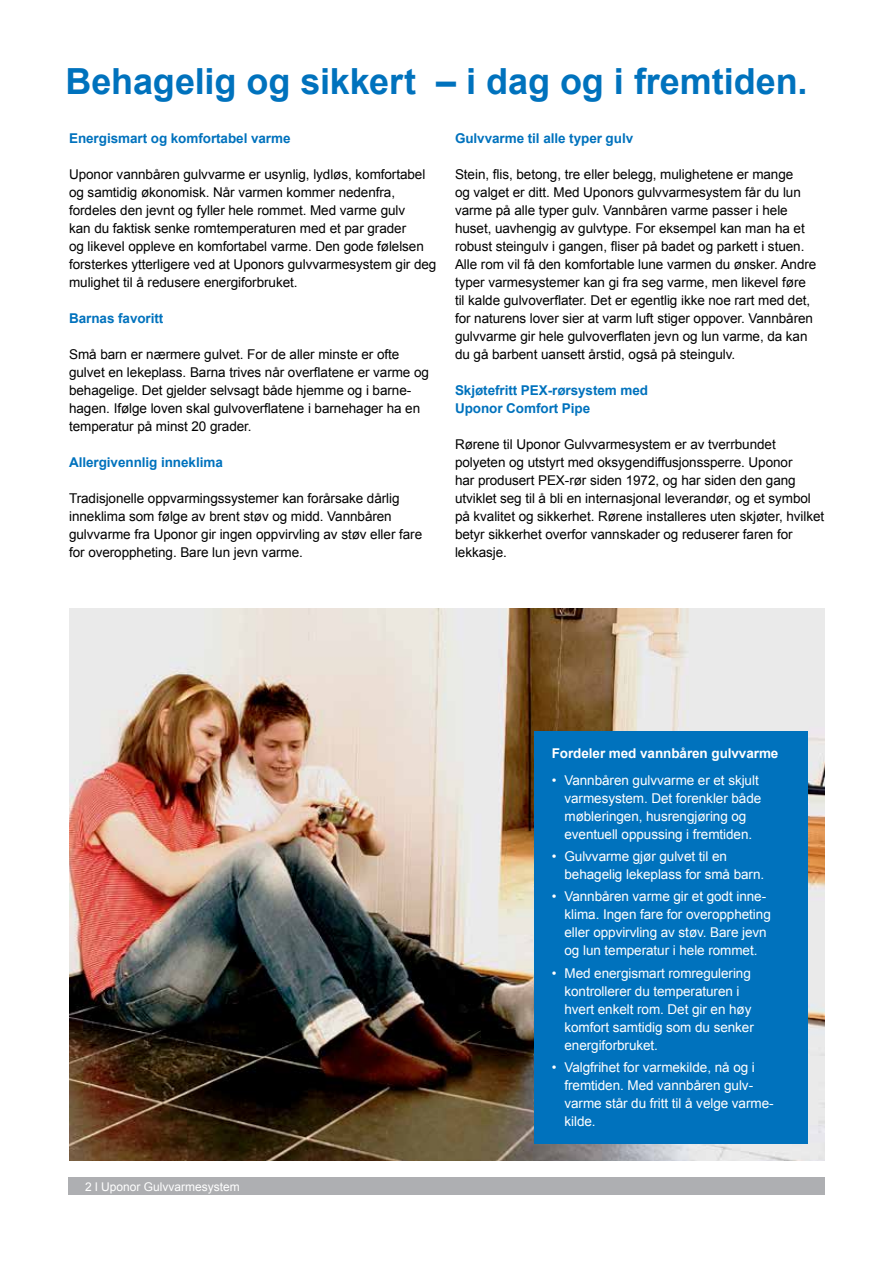
<style>
.page{position:relative;width:893px;height:1263px;background:#fff}
.page>*{position:absolute;margin:0;border:0;box-sizing:border-box;transform-origin:0 0}
.t1{font:700 36px "Arial";letter-spacing:-.005em;color:#0072bd}
.t2{font:13.5px/18px "Arial";letter-spacing:-.005em;color:#000}
.t3{font:13.5px/18px "Arial";letter-spacing:-.005em;color:#fff}
.t4{font:700 13.5px/18px "Arial";letter-spacing:-.005em;color:#0072bd}
.t5{font:700 13.5px "Arial";letter-spacing:-.005em;color:#fff}
.t6{font:12px "Arial";color:#fff}
</style>
<div class="page">
<div style="left:68px;top:1178px;width:757px;height:17px;background:#aeafb2"></div>
<img style="left:69px;top:608px;width:756px;height:553px">
<div style="left:535px;top:731px;width:273px;height:413px;background:#0072bd"></div>
<h1 class="t1" style="left:66px;top:58px;width:743px">Behagelig og sikkert – i dag og i fremtiden.</h1>
<p class="t4" style="left:69px;top:130px;width:223px">Energismart og komfortabel varme</p>
<p class="t2" style="left:69px;top:166px;width:369px">Uponor vannbåren gulvvarme er usynlig, lydløs, komfortabel og samtidig økonomisk. Når varmen kommer nedenfra, fordeles den jevnt og fyller hele rommet. Med varme gulv<br>kan du faktisk senke romtemperaturen med et par grader<br>og likevel oppleve en komfortabel varme. Den gode følelsen forsterkes ytterligere ved at Uponors gulvvarmesystem gir deg mulighet til å redusere energiforbruket.</p>
<p class="t4" style="left:69px;top:310px;width:96px">Barnas favoritt</p>
<p class="t2" style="left:69px;top:346px;width:361px">Små barn er nærmere gulvet. For de aller minste er ofte gulvet en lekeplass. Barna trives når overflatene er varme og behagelige. Det gjelder selvsagt både hjemme og i barne&shy;hagen. Ifølge loven skal gulvoverflatene i barnehager ha en temperatur på minst 20 grader.</p>
<p class="t4" style="left:69px;top:454px;width:155px">Allergivennlig inneklima</p>
<p class="t2" style="left:69px;top:490px;width:355px">Tradisjonelle oppvarmingssystemer kan forårsake dårlig inneklima som følge av brent støv og midd. Vannbåren gulvvarme fra Uponor gir ingen oppvirvling av støv eller fare for overoppheting. Bare lun jevn varme.</p>
<p class="t4" style="left:455px;top:130px;width:180px">Gulvvarme til alle typer gulv</p>
<p class="t2" style="left:455px;top:166px;width:363px">Stein, flis, betong, tre eller belegg, mulighetene er mange<br>og valget er ditt. Med Uponors gulvvarmesystem får du lun varme på alle typer gulv. Vannbåren varme passer i hele huset, uavhengig av gulvtype. For eksempel kan man ha et robust steingulv i gangen, fliser på badet og parkett i stuen.<br>Alle rom vil få den komfortable lune varmen du ønsker. Andre typer varmesystemer kan gi fra seg varme, men likevel føre til kalde gulvoverflater. Det er egentlig ikke noe rart med det, for naturens lover sier at varm luft stiger oppover. Vannbåren gulvvarme gir hele gulvoverflaten jevn og lun varme, da kan du gå barbent uansett årstid, også på steingulv.</p>
<p class="t4" style="left:455px;top:382px;width:195px">Skjøtefritt PEX-rørsystem med<br>Uponor Comfort Pipe</p>
<p class="t2" style="left:455px;top:436px;width:371px">Rørene til Uponor Gulvvarmesystem er av tverrbundet polyeten og utstyrt med oksygendiffusjonssperre. Uponor<br>har produsert PEX-rør siden 1972, og har siden den gang utviklet seg til å bli en internasjonal leverandør, og et symbol på kvalitet og sikkerhet. Rørene installeres uten skjøter, hvilket betyr sikkerhet overfor vannskader og reduserer faren for lekkasje.</p>
<p class="t6" style="left:85px;top:1179px;width:156px">2 l Uponor Gulvvarmesystem</p>
<p class="t5" style="left:552px;top:744px;width:228px">Fordeler med vannbåren gulvvarme</p>
<p class="t3" style="left:564px;top:771px;width:198px;text-indent:-13px">• Vannbåren gulvvarme er et skjult varmesystem. Det forenkler både møbleringen, husrengjøring og eventuell oppussing i fremtiden.</p>
<p class="t3" style="left:564px;top:847px;width:201px;text-indent:-13px">• Gulvvarme gjør gulvet til en behagelig lekeplass for små barn.</p>
<p class="t3" style="left:564px;top:888px;width:208px;text-indent:-13px">• Vannbåren varme gir et godt inne&shy;klima. Ingen fare for overoppheting eller oppvirvling av støv. Bare jevn og lun temperatur i hele rommet.</p>
<p class="t3" style="left:564px;top:964px;width:191px;text-indent:-13px">• Med energismart romregulering kontrollerer du temperaturen i hvert enkelt rom. Det gir en høy komfort samtidig som du senker energiforbruket.</p>
<p class="t3" style="left:564px;top:1058px;width:211px;text-indent:-13px">• Valgfrihet for varmekilde, nå og i fremtiden. Med vannbåren gulv&shy;varme står du fritt til å velge varme&shy;kilde.</p>
</div>
